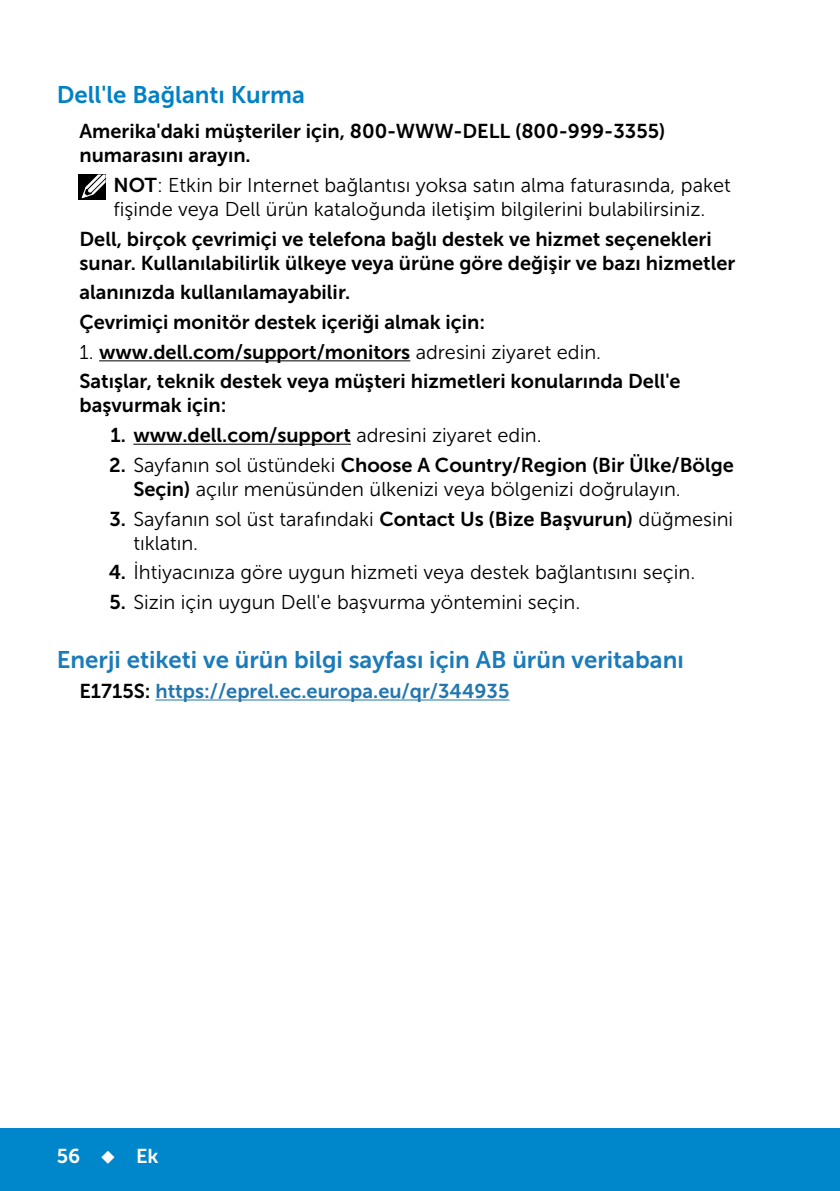
<style>
.page{position:relative;width:840px;height:1191px;background:#fff}
.page>*{position:absolute;margin:0;border:0;box-sizing:border-box;transform-origin:0 0}
.t1{font:24px "Museo Sans For Dell 700";color:#1a7bba}
.t2{font:24px "Museo Sans For Dell 700";color:#0081c6}
.t3{font:20px/24px "Museo Sans For Dell 700";color:#000}
.t4{font:20px/24px "Museo Sans For Dell 300";color:#000}
.t5{font:20px "Museo Sans For Dell 700";color:#2276b0}
.t6{font:20px "Museo Sans For Dell 700";color:#fff}
.s1{font-family:"Museo Sans For Dell 700"}
.s2{font-family:"Museo Sans For Dell 300"}
.s3{color:#000}
</style>
<div class="page">
<div style="left:0;top:1128px;width:839px;height:63px;background:#0087cb"></div>
<hr style="left:99px;top:360px;width:311px;height:1px;background:#000">
<hr style="left:133px;top:444px;width:218px;height:1px;background:#000">
<hr style="left:155px;top:699px;width:354px;height:1px;background:#2276b0">
<div style="left:78px;top:175px;width:27px;height:25px;background:#000"></div>
<svg style="left:81px;top:174px;width:24px;height:25px"></svg>
<p class="t2" style="left:57px;top:81px;width:249px">Dell'le Bağlantı Kurma</p>
<p class="t3" style="left:79px;top:119px;width:587px">Amerika'daki müşteriler için, 800-WWW-DELL (800-999-3355) numarasını arayın.</p>
<p class="t4" style="left:113px;top:173px;width:618px"><span class="s1">NOT</span>: Etkin bir Internet bağlantısı yoksa satın alma faturasında, paket fişinde veya Dell ürün kataloğunda iletişim bilgilerini bulabilirsiniz.</p>
<p class="t3" style="left:79px;top:227px;width:657px">Dell, birçok çevrimiçi ve telefona bağlı destek ve hizmet seçenekleri sunar. Kullanılabilirlik ülkeye veya ürüne göre değişir ve bazı hizmetler</p>
<p class="t3" style="left:79px;top:278px;width:407px;line-height:29.6px">alanınızda kullanılamayabilir.<br>Çevrimiçi monitör destek içeriği almak için:</p>
<p class="t3" style="left:79px;top:337px;width:602px;line-height:29.6px"><span class="s2">1.</span> www.dell.com/support/monitors <span class="s2">adresini ziyaret edin.<br></span>Satışlar, teknik destek veya müşteri hizmetleri konularında Dell'e</p>
<p class="t3" style="left:79px;top:393px;width:148px">başvurmak için:</p>
<p class="t3" style="left:110px;top:423px;width:432px">1. www.dell.com/support <span class="s2">adresini ziyaret edin.</span></p>
<p class="t3" style="left:109px;top:453px;width:626px">2. <span class="s2">Sayfanın sol üstündeki</span> Choose A Country/Region (Bir Ülke/Bölge</p>
<p class="t4" style="left:133px;top:477px;width:548px"><span class="s1">Seçin)</span> açılır menüsünden ülkenizi veya bölgenizi doğrulayın.</p>
<p class="t4" style="left:133px;top:507px;width:601px;text-indent:-24px"><span class="s1">3.</span> Sayfanın sol üst tarafındaki <span class="s1">Contact Us (Bize Başvurun)</span> düğmesini tıklatın.</p>
<p class="t4" style="left:109px;top:560px;width:587px"><span class="s1">4.</span> İhtiyacınıza göre uygun hizmeti veya destek bağlantısını seçin.</p>
<p class="t4" style="left:109px;top:590px;width:472px"><span class="s1">5.</span> Sizin için uygun Dell'e başvurma yöntemini seçin.</p>
<p class="t1" style="left:57px;top:646px;width:628px">Enerji etiketi ve ürün bilgi sayfası için AB ürün veritabanı</p>
<p class="t5" style="left:79px;top:680px;width:431px"><span class="s3">E1715S:</span> https://eprel.ec.europa.eu/qr/344935</p>
<p class="t6" style="left:57px;top:1144px;width:103px">56 ◆ Ek</p>
</div>
